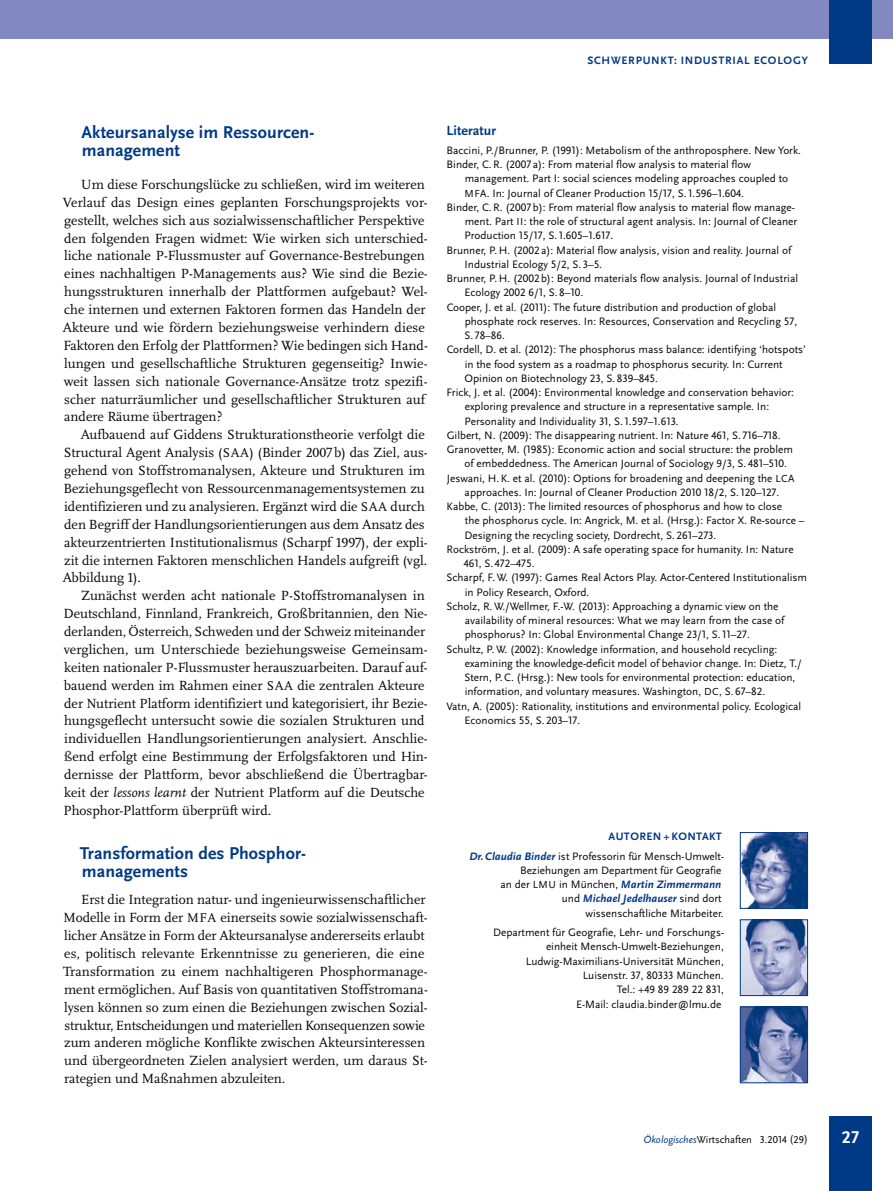
<style>
.page{position:relative;width:893px;height:1191px;background:#fff}
.page>*{position:absolute;margin:0;border:0;box-sizing:border-box;transform-origin:0 0}
.t1{font:700 17.85px/17.9px "Scala Sans Pro";letter-spacing:.005em;color:#003985}
.t2{font:700 17.85px "Scala Sans Pro";color:#fff}
.t3{font:13.8px/17.9px "Scala Pro";color:#060606}
.t4{font:700 13.8px "Scala Sans Pro";letter-spacing:.005em;color:#003985}
.t5{font:11.25px/14.2px "Scala Sans Pro";color:#060606;text-align:right}
.t6{font:700 11.25px "Scala Sans Pro";letter-spacing:.065em;color:#003985}
.t7{font:10.5px "Scala Sans Pro";color:#060606}
.s1{font-size:13.2px}
.s2{font-style:italic}
.s3{font-size:10.65px}
.s4{font-weight:700;color:#003985}
.s5{font-weight:700;font-style:italic;color:#003985}
.s6{font-style:italic;color:#003985}
</style>
<div class="page">
<img style="left:742px;top:834px;width:64px;height:72px">
<div style="left:740px;top:832px;width:68px;height:76px;border:1px solid #003985"></div>
<img style="left:742px;top:921px;width:64px;height:73px">
<div style="left:740px;top:919px;width:68px;height:77px;border:1px solid #003985"></div>
<img style="left:742px;top:1008px;width:64px;height:73px">
<div style="left:740px;top:1006px;width:68px;height:77px;border:1px solid #003985"></div>
<div style="left:0;top:0;width:893px;height:38px;background:#8288c1"></div>
<div style="left:829px;top:0;width:43px;height:64px;background:#003985"></div>
<div style="left:829px;top:1116px;width:43px;height:74px;background:#003985"></div>
<p class="t6" style="left:587px;top:56px;width:222px">SCHWERPUNKT: INDUSTRIAL ECOLOGY</p>
<h1 class="t1" style="left:82px;top:125px;width:234px">Akteursanalyse im Ressourcen - management</h1>
<p class="t3" style="left:63px;top:176px;width:366px;text-indent:18px">Um diese Forschungslücke zu schließen, wird im weiteren Verlauf das Design eines geplanten Forschungsprojekts vor&shy;gestellt, welches sich aus sozialwissenschaftlicher Perspektive den folgenden Fragen widmet: Wie wirken sich unterschied&shy;liche nationale P-Flussmuster auf Governance-Bestrebungen eines nachhaltigen P-Managements aus? Wie sind die Bezie&shy;hungsstrukturen innerhalb der Plattformen aufgebaut? Wel&shy;che internen und externen Faktoren formen das Handeln der Akteure und wie fördern beziehungsweise verhindern diese Faktoren den Erfolg der Plattformen? Wie bedingen sich Hand&shy;lungen und gesellschaftliche Strukturen gegenseitig? Inwie&shy;weit lassen sich nationale Governance-Ansätze trotz spezifi&shy;scher naturräumlicher und gesellschaftlicher Strukturen auf andere Räume übertragen?</p>
<p class="t3" style="left:63px;top:427px;width:366px;text-indent:18px">Aufbauend auf Giddens Strukturationstheorie verfolgt die Structural Agent Analysis (<span class="s1">SAA</span>) (Binder 2007 b) das Ziel, aus&shy;gehend von Stoffstromanalysen, Akteure und Strukturen im Beziehungsgeflecht von Ressourcenmanagementsystemen zu identifizieren und zu analysieren. Ergänzt wird die <span class="s1">SAA</span> durch den Begriff der Handlungsorientierungen aus dem Ansatz des akteurzentrierten Institutionalismus (Scharpf 1997), der expli&shy;zit die internen Faktoren menschlichen Handels aufgreift (vgl.<br>Abbildung 1).</p>
<p class="t3" style="left:63px;top:588px;width:366px;text-indent:18px">Zunächst werden acht nationale P-Stoffstromanalysen in Deutschland, Finnland, Frankreich, Großbritannien, den Nie&shy;derlanden, Österreich, Schweden und der Schweiz miteinander verglichen, um Unterschiede beziehungsweise Gemeinsam&shy;keiten nationaler P-Flussmuster herauszuarbeiten. Darauf auf&shy;bauend werden im Rahmen einer <span class="s1">SAA</span> die zentralen Akteure der Nutrient Platform identifiziert und kategorisiert, ihr Bezie&shy;hungsgeflecht untersucht sowie die sozialen Strukturen und individuellen Handlungsorientierungen analysiert. Anschlie&shy;ßend erfolgt eine Bestimmung der Erfolgsfaktoren und Hin&shy;dernisse der Plattform, bevor abschließend die Übertragbar&shy;keit der <span class="s2">lessons learnt</span> der Nutrient Platform auf die Deutsche Phosphor-Plattform überprüft wird.</p>
<h1 class="t1" style="left:80px;top:845px;width:228px">Transformation des Phosphor - managements</h1>
<p class="t3" style="left:63px;top:892px;width:366px;text-indent:18px">Erst die Integration natur- und ingenieurwissenschaft licher Modelle in Form der <span class="s1">MFA</span> einerseits sowie sozialwissenschaft&shy;licher Ansätze in Form der Akteursanalyse andererseits erlaubt es, politisch relevante Erkenntnisse zu generieren, die eine Transformation zu einem nachhaltigeren Phosphormanage&shy;ment ermöglichen. Auf Basis von quantitativen Stoffstrom ana&shy;lysen können so zum einen die Beziehungen zwischen Sozial&shy;struktur, Entscheidungen und materiellen Konsequenzen sowie zum anderen mögliche Konflikte zwischen Akteursinteressen und übergeordneten Zielen analysiert werden, um daraus St&shy;rategien und Maßnahmen abzuleiten.</p>
<p class="t4" style="left:447px;top:125px;width:51px">Literatur</p>
<p class="t5" style="left:447px;top:144px;width:356px;text-align:left">Baccini, P./Brunner, P. (1991): Metabolism of the anthroposphere. New York.<br>Binder, C.R. (2007 a): From material flow analysis to material flow</p>
<p class="t5" style="left:465px;top:172px;width:325px">management. Part I: social sciences modeling approaches coupled to</p>
<p class="t5" style="left:465px;top:187px;width:281px"><span class="s3">MFA</span>. In: Journal of Cleaner Production 15/17, S.1.596–1.604.</p>
<p class="t5" style="left:447px;top:201px;width:350px">Binder, C.R. (2007 b): From material flow analysis to material flow manage-</p>
<p class="t5" style="left:465px;top:215px;width:334px">ment. Part <span class="s3">II</span>: the role of structural agent analysis. In: Journal of Cleaner</p>
<p class="t5" style="left:464px;top:229px;width:150px">Production 15/17, S.1.605–1.617.</p>
<p class="t5" style="left:447px;top:244px;width:346px">Brunner, P.H. (2002 a): Material flow analysis, vision and reality. Journal of</p>
<p class="t5" style="left:464px;top:258px;width:139px">Industrial Ecology 5/2, S. 3–5.</p>
<p class="t5" style="left:447px;top:272px;width:353px">Brunner, P.H. (2002 b): Beyond materials flow analysis. Journal of Industrial</p>
<p class="t5" style="left:464px;top:286px;width:120px">Ecology 2002 6/1, S. 8–10.</p>
<p class="t5" style="left:447px;top:301px;width:331px">Cooper, J. et al. (2011): The future distribution and production of global</p>
<p class="t5" style="left:465px;top:315px;width:334px">phosphate rock reserves. In: Resources, Conservation and Recycling 57,</p>
<p class="t5" style="left:464px;top:329px;width:42px">S. 78–86.</p>
<p class="t5" style="left:447px;top:343px;width:361px">Cordell, D. et al. (2012): The phosphorus mass balance: identifying ‘hotspots’</p>
<p class="t5" style="left:465px;top:358px;width:319px">in the food system as a roadmap to phosphorus security. In: Current</p>
<p class="t5" style="left:465px;top:372px;width:195px">Opinion on Biotechnology 23, S. 839–845.</p>
<p class="t5" style="left:447px;top:386px;width:349px">Frick, J. et al. (2004): Environmental knowledge and conservation behavior:</p>
<p class="t5" style="left:465px;top:400px;width:306px">exploring prevalence and structure in a representative sample. In:</p>
<p class="t5" style="left:464px;top:415px;width:216px">Personality and Individuality 31, S.1.597–1.613.</p>
<p class="t5" style="left:447px;top:429px;width:336px">Gilbert, N. (2009): The disappearing nutrient. In: Nature 461, S. 716–718.</p>
<p class="t5" style="left:447px;top:443px;width:348px">Granovetter, M. (1985): Economic action and social structure: the problem</p>
<p class="t5" style="left:465px;top:457px;width:324px">of embeddedness. The American Journal of Sociology 9/3, S. 481–510.</p>
<p class="t5" style="left:447px;top:472px;width:349px">Jeswani, H.K. et al. (2010): Options for broadening and deepening the <span class="s3">LCA</span></p>
<p class="t5" style="left:465px;top:486px;width:316px">approaches. In: Journal of Cleaner Production 2010 18/2, S.120–127.</p>
<p class="t5" style="left:447px;top:500px;width:337px">Kabbe, C. (2013): The limited resources of phosphorus and how to close</p>
<p class="t5" style="left:465px;top:514px;width:341px">the phosphorus cycle. In: Angrick, M. et al. (Hrsg.): Factor X. Re-source –</p>
<p class="t5" style="left:464px;top:529px;width:253px">Designing the recycling society, Dordrecht, S. 261–273.</p>
<p class="t5" style="left:447px;top:543px;width:348px">Rockström, J. et al. (2009): A safe operating space for humanity. In: Nature</p>
<p class="t5" style="left:464px;top:557px;width:72px">461, S. 472–475.</p>
<p class="t5" style="left:446px;top:571px;width:362px">Scharpf, F.W. (1997): Games Real Actors Play. Actor-Centered Institutionalism</p>
<p class="t5" style="left:465px;top:586px;width:126px">in Policy Research, Oxford.</p>
<p class="t5" style="left:446px;top:600px;width:333px">Scholz, R.W./Wellmer, F.-W. (2013): Approaching a dynamic view on the</p>
<p class="t5" style="left:465px;top:614px;width:321px">availability of mineral resources: What we may learn from the case of</p>
<p class="t5" style="left:465px;top:628px;width:287px">phosphorus? In: Global Environmental Change 23/1, S.11–27.</p>
<p class="t5" style="left:446px;top:643px;width:332px">Schultz, P.W. (2002): Knowledge information, and household recycling:</p>
<p class="t5" style="left:465px;top:657px;width:339px">examining the knowledge-deficit model of behavior change. In: Dietz, T./</p>
<p class="t5" style="left:464px;top:671px;width:333px">Stern, P.C. (Hrsg.): New tools for environmental protection: education,</p>
<p class="t5" style="left:465px;top:685px;width:302px">information, and voluntary measures. Washington, <span class="s3">DC</span>, S. 67–82.</p>
<p class="t5" style="left:446px;top:700px;width:356px">Vatn, A. (2005): Rationality, institutions and environmental policy. Ecological</p>
<p class="t5" style="left:464px;top:714px;width:117px">Economics 55, S. 203–17.</p>
<p class="t5" style="left:469px;top:827px;width:256px;line-height:20px"><span class="s4">AUTOREN + KONTAKT<br></span><span class="s5">Dr.Claudia Binder</span> ist Professorin für Mensch-Umwelt-</p>
<p class="t5" style="left:500px;top:864px;width:225px">Beziehungen am Department für Geografie<br>an der <span class="s3">LMU</span> in München, <span class="s5">Martin Zimmermann </span>und <span class="s5">Michael Jedelhauser</span> sind dort wissenschaftliche Mitarbeiter.</p>
<p class="t5" style="left:493px;top:926px;width:233px">Department für Geografie, Lehr- und Forschungs - einheit Mensch-Umwelt-Beziehungen, Ludwig-Maximilians-Universität München, Luisenstr. 37, 80333 München.<br>Tel.: +49 89 289 22 831,<br>E-Mail: claudia.binder@lmu.de</p>
<p class="t7" style="left:643px;top:1135px;width:166px"><span class="s6">Ökologisches</span>Wirtschaften 3.2014 (29)</p>
<h1 class="t2" style="left:842px;top:1130px;width:19px">27</h1>
</div>
